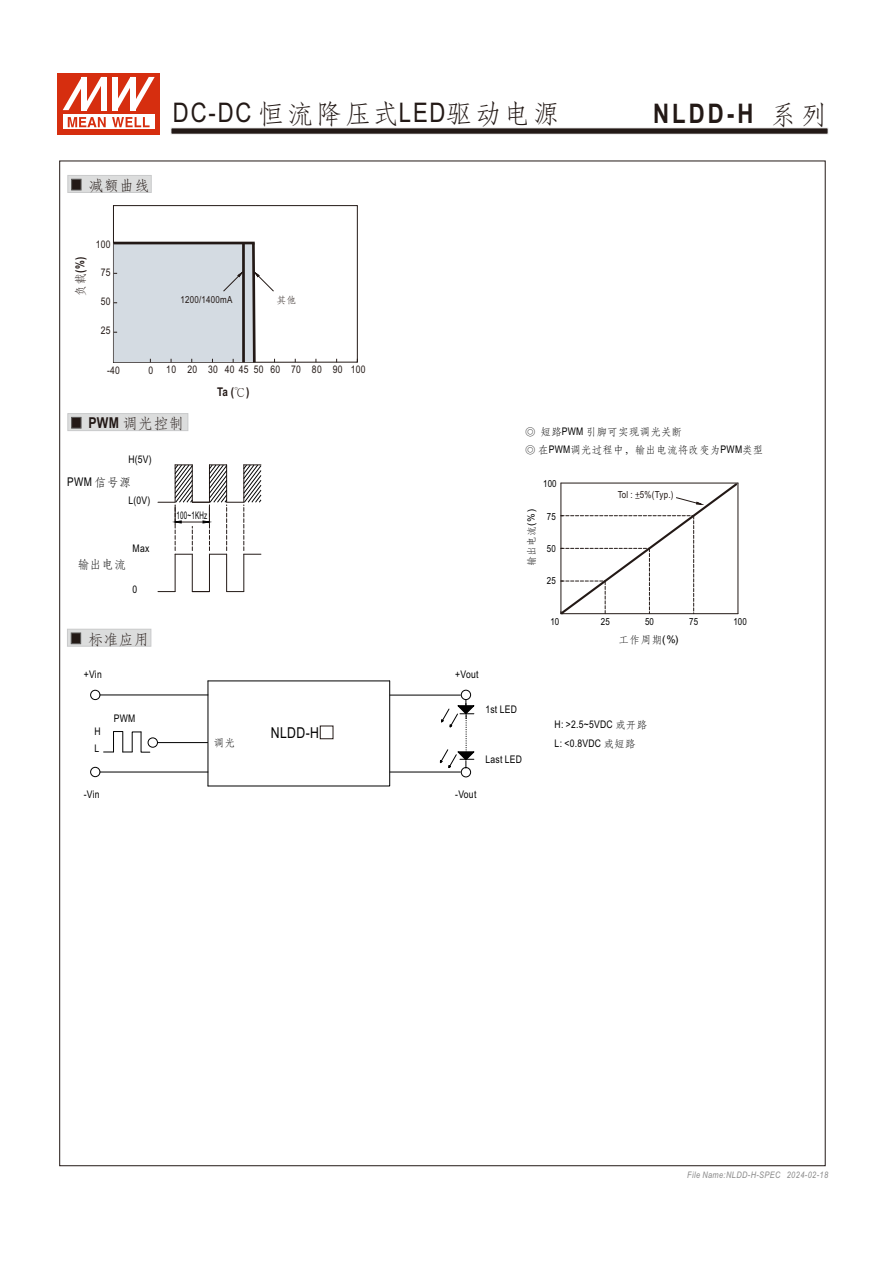
<style>
.page{position:relative;width:891px;height:1263px;background:#fff}
.page>*{position:absolute;margin:0;border:0;box-sizing:border-box;transform-origin:0 0}
.t1{font:27px "ST Fangsong";letter-spacing:.075em;color:#231916}
.t2{font:700 27px "Arial Narrow";color:#231916}
.t3{font:15px "ST Fangsong";letter-spacing:.025em;color:#231916}
.t4{font:15px "Arial Narrow";color:#000}
.t5{font:700 12px "Arial Narrow";color:#231916}
.t6{font:12px "Arial Narrow";color:#000}
.t7{font:12px "ST Fangsong";color:#000}
.t8{font:10.5px/19.2px "Arial Narrow";letter-spacing:.025em;color:#000}
.t9{font:10.5px "ST Fangsong";letter-spacing:.025em;color:#000}
.t10{font:10.5px "Arial Narrow";letter-spacing:.025em;color:#231916}
.t11{font:10.5px "Arial Narrow";letter-spacing:.025em;color:#000;scale:.73 1}
.t12{font:9.75px "Arial Narrow";letter-spacing:.025em;color:#231916}
.t13{font:9.75px "Arial Narrow";color:#000}
.t14{font:9.75px "ST Fangsong";color:#000}
.t15{font:9.75px "ST Fangsong";color:#231916}
.t16{font:italic 9px "Arial Narrow";letter-spacing:.045em;color:#898989}
.s1{font-family:"ST Fangsong";font-weight:400}
.s2{font-family:"Arial Narrow"}
.s3{font-family:"Arial Narrow";font-weight:700}
.s4{font-family:"Ming Li U";font-weight:400}
.s5{font-family:"ST Fangsong"}
.s6{font-family:"Ming Li U"}
.s7{font-family:"Arial Unicode MS"}
.s8{font-family:"DF Kai Shu SB Estd BF"}
</style>
<div class="page">
<div style="left:58px;top:73px;width:102px;height:61px;background:#d62e0f"></div>
<svg style="left:63px;top:115px;width:92px;height:14px"></svg>
<svg style="left:112px;top:117px;width:38px;height:10px"></svg>
<svg style="left:68px;top:117px;width:38px;height:10px"></svg>
<svg style="left:63px;top:77px;width:43px;height:33px"></svg>
<svg style="left:112px;top:77px;width:43px;height:33px"></svg>
<svg style="left:67px;top:629px;width:84px;height:17px"></svg>
<svg style="left:208px;top:680px;width:182px;height:106px"></svg>
<hr style="left:390px;top:695px;width:70px;height:1px;background:#000">
<hr style="left:390px;top:772px;width:70px;height:1px;background:#000">
<div style="left:461px;top:690px;width:10px;height:10px;border:1px solid #000;border-radius:50%"></div>
<div style="left:461px;top:767px;width:10px;height:10px;border:1px solid #000;border-radius:50%"></div>
<svg style="left:440px;top:700px;width:34px;height:68px"></svg>
<hr style="left:208px;top:681px;width:1px;height:105px;background:#000">
<hr style="left:100px;top:695px;width:108px;height:1px;background:#000">
<div style="left:90px;top:690px;width:10px;height:10px;border:1px solid #000;border-radius:50%"></div>
<hr style="left:100px;top:772px;width:108px;height:1px;background:#000">
<div style="left:90px;top:767px;width:10px;height:10px;border:1px solid #000;border-radius:50%"></div>
<svg style="left:104px;top:731px;width:46px;height:22px"></svg>
<hr style="left:157px;top:742px;width:51px;height:1px;background:#000">
<div style="left:148px;top:738px;width:10px;height:9px;border:1px solid #000;border-radius:50%"></div>
<div style="left:320px;top:726px;width:13px;height:13px;border:1px solid #231916"></div>
<svg style="left:560px;top:482px;width:179px;height:133px"></svg>
<div style="left:175px;top:554px;width:17px;height:38px;border:1px solid #fff"></div>
<svg style="left:67px;top:413px;width:121px;height:18px;background:#d0d1d1"></svg>
<svg style="left:158px;top:591px;width:17px;height:1px"></svg>
<svg style="left:227px;top:591px;width:17px;height:1px"></svg>
<svg style="left:192px;top:591px;width:17px;height:1px"></svg>
<hr style="left:175px;top:554px;width:1px;height:37px;background:#231916">
<hr style="left:209px;top:554px;width:1px;height:37px;background:#231916">
<hr style="left:244px;top:554px;width:1px;height:37px;background:#231916">
<hr style="left:192px;top:554px;width:1px;height:37px;background:#231916">
<hr style="left:226px;top:554px;width:1px;height:37px;background:#231916">
<svg style="left:158px;top:464px;width:103px;height:91px"></svg>
<div style="left:113px;top:205px;width:244px;height:158px;border:1px solid #231916"></div>
<svg style="left:113px;top:241px;width:162px;height:122px;background:#cdd2d8"></svg>
<svg style="left:67px;top:175px;width:85px;height:18px;background:#ccc"></svg>
<svg style="left:171px;top:128px;width:657px;height:7px;background:#544c4a"></svg>
<h2 class="t3" style="left:88px;top:178px;width:63px">减额曲线</h2>
<p class="t5" style="left:75px;top:297px;width:42px;rotate:-90deg"><span class="s1">负载</span>(%)</p>
<p class="t10" style="left:96px;top:240px;width:16px">100</p>
<p class="t10" style="left:101px;top:268px;width:11px">75</p>
<p class="t10" style="left:101px;top:297px;width:11px">50</p>
<p class="t10" style="left:101px;top:327px;width:11px">25</p>
<h1 class="t1" style="left:173px;top:100px;width:388px"><span class="s2">DC-DC</span> 恒流降压式<span class="s2">LED</span>驱动电源</h1>
<h1 class="t2" style="left:653px;top:104px;width:175px">NLDD-H <span class="s1">系列</span></h1>
<p class="t12" style="left:180px;top:296px;width:54px">1200/1400mA</p>
<p class="t15" style="left:277px;top:295px;width:21px">其他</p>
<p class="t10" style="left:107px;top:366px;width:14px">-40</p>
<p class="t10" style="left:148px;top:366px;width:6px">0</p>
<p class="t10" style="left:166px;top:365px;width:32px">10 20</p>
<p class="t10" style="left:254px;top:365px;width:28px">50 60</p>
<p class="t10" style="left:208px;top:365px;width:42px">30 40 45</p>
<p class="t10" style="left:291px;top:365px;width:53px">70 80 90</p>
<h2 class="t3" style="left:88px;top:416px;width:97px"><span class="s3">PWM</span> 调光控制</h2>
<p class="t5" style="left:217px;top:387px;width:34px">Ta (<span class="s4">℃</span>)</p>
<p class="t10" style="left:351px;top:365px;width:16px">100</p>
<p class="t8" style="left:128px;top:450px;width:25px">H(5V)</p>
<p class="t6" style="left:67px;top:478px;width:65px">PWM <span class="s5">信号源</span></p>
<p class="t8" style="left:128px;top:491px;width:24px">L(0V)</p>
<p class="t11" style="left:177px;top:511px;width:44px">100~1KHz</p>
<p class="t8" style="left:133px;top:540px;width:18px">Max</p>
<p class="t7" style="left:77px;top:559px;width:50px">输出电流</p>
<p class="t8" style="left:133px;top:581px;width:6px">0</p>
<h2 class="t3" style="left:88px;top:632px;width:63px">标准应用</h2>
<p class="t8" style="left:84px;top:665px;width:20px">+Vin</p>
<p class="t8" style="left:455px;top:665px;width:25px">+Vout</p>
<p class="t9" style="left:525px;top:427px;width:159px"><span class="s6">◎</span> 短路<span class="s2">PWM</span> 引脚可实现调光关断</p>
<p class="t9" style="left:525px;top:445px;width:240px"><span class="s6">◎</span> 在<span class="s2">PWM</span>调光过程中，输出电流将改变为<span class="s2">PWM</span>类型</p>
<p class="t13" style="left:543px;top:480px;width:15px">100</p>
<p class="t14" style="left:527px;top:566px;width:59px;rotate:-90deg">输出电流<span class="s7">(%)</span></p>
<p class="t13" style="left:547px;top:512px;width:11px">75</p>
<p class="t13" style="left:547px;top:545px;width:11px">50</p>
<p class="t13" style="left:547px;top:577px;width:11px">25</p>
<p class="t12" style="left:618px;top:491px;width:57px">Tol : <span class="s8">±</span>5%(Typ.)</p>
<p class="t13" style="left:550px;top:618px;width:10px">10</p>
<p class="t13" style="left:601px;top:618px;width:10px">25</p>
<p class="t13" style="left:645px;top:618px;width:10px">50</p>
<p class="t13" style="left:689px;top:618px;width:10px">75</p>
<p class="t13" style="left:733px;top:618px;width:15px">100</p>
<p class="t9" style="left:618px;top:635px;width:62px">工作周期<span class="s7">(%)</span></p>
<p class="t8" style="left:94px;top:723px;width:8px">H</p>
<p class="t8" style="left:94px;top:740px;width:6px">L</p>
<p class="t8" style="left:114px;top:709px;width:23px">PWM</p>
<p class="t9" style="left:214px;top:738px;width:23px">调光</p>
<h2 class="t4" style="left:271px;top:727px;width:50px">NLDD-H</h2>
<p class="t8" style="left:485px;top:701px;width:33px">1st LED</p>
<p class="t8" style="left:555px;top:716px;width:94px">H: &gt;2.5~5VDC <span class="s5">或开路<br></span>L: &lt;0.8VDC <span class="s5">或短路</span></p>
<p class="t8" style="left:84px;top:786px;width:17px">-Vin</p>
<p class="t8" style="left:485px;top:750px;width:38px">Last LED</p>
<p class="t8" style="left:455px;top:786px;width:23px">-Vout</p>
<p class="t16" style="left:687px;top:1171px;width:143px">File Name:NLDD-H-SPEC 2024-02-18</p>
</div>
